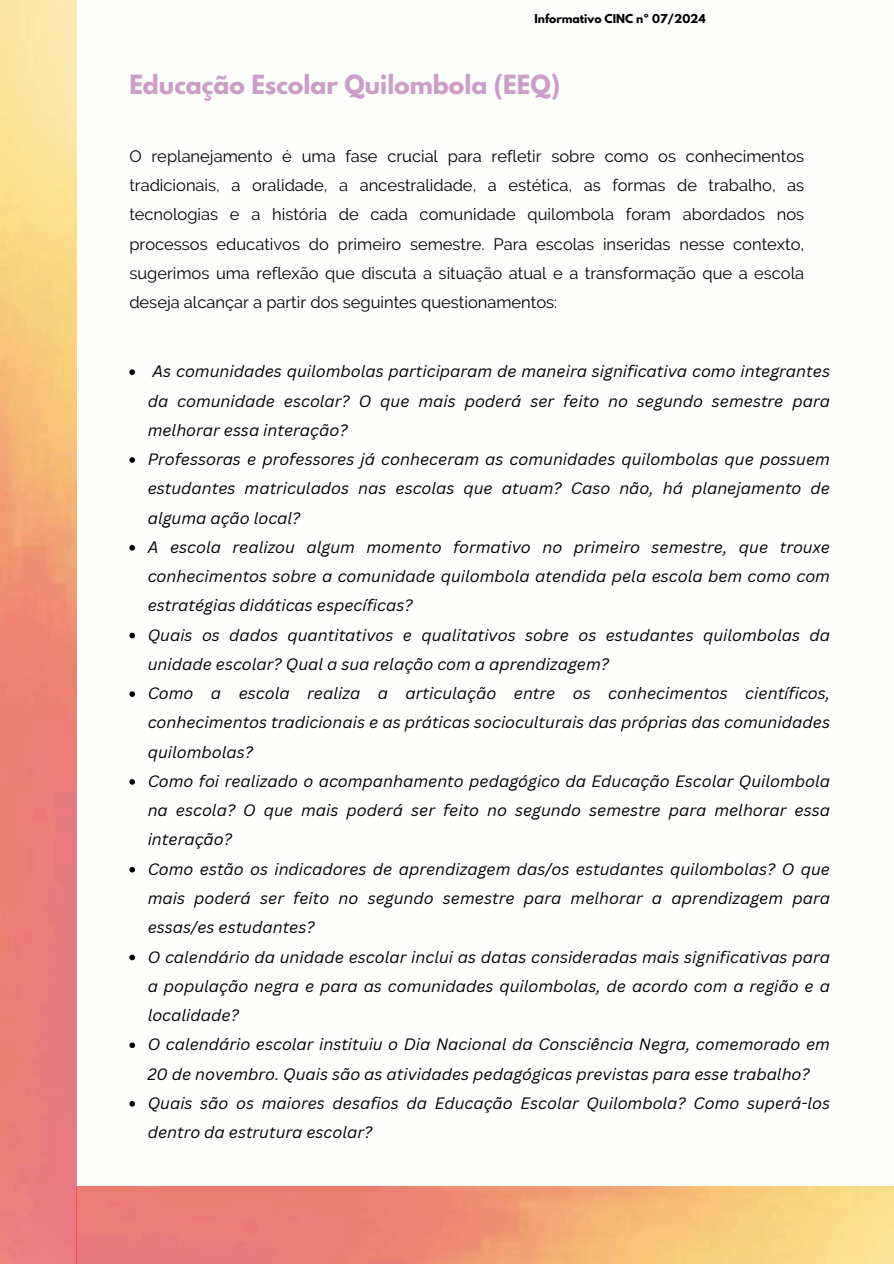
<style>
.page{position:relative;width:894px;height:1264px;background:#fff}
.page>*{position:absolute;margin:0;border:0;box-sizing:border-box;transform-origin:0 0}
.t1{font:700 23.4px "League Spartan";color:#cb9dc9}
.t2{font:16.5px/29.2px "Raleway";color:#000;text-align:justify}
.t3{font:italic 16.05px/29.2px "Canva Sans";color:#000}
.t4{font:700 10.95px "League Spartan";color:#000001}
</style>
<div class="page">
<svg style="left:129px;top:369px;width:6px;height:6px"></svg>
<svg style="left:129px;top:457px;width:6px;height:6px"></svg>
<svg style="left:129px;top:545px;width:6px;height:5px"></svg>
<svg style="left:129px;top:632px;width:6px;height:6px"></svg>
<svg style="left:129px;top:691px;width:6px;height:6px"></svg>
<svg style="left:129px;top:779px;width:6px;height:5px"></svg>
<svg style="left:129px;top:866px;width:6px;height:6px"></svg>
<svg style="left:129px;top:954px;width:6px;height:6px"></svg>
<svg style="left:129px;top:1042px;width:6px;height:6px"></svg>
<svg style="left:129px;top:1101px;width:6px;height:5px"></svg>
<img style="left:76px;top:1186px;width:817px;height:77px">
<p class="t4" style="left:534px;top:10px;width:173px">Informativo CINC nº 07/2024</p>
<h1 class="t1" style="left:129px;top:67px;width:432px">Educação Escolar Quilombola (EEQ)</h1>
<p class="t2" style="left:129px;top:141px;width:676px">O replanejamento é uma fase crucial para refletir sobre como os conhecimentos tradicionais, a oralidade, a ancestralidade, a estética, as formas de trabalho, as tecnologias e a história de cada comunidade quilombola foram abordados nos processos educativos do primeiro semestre. Para escolas inseridas nesse contexto, sugerimos uma reflexão que discuta a situação atual e a transformação que a escola deseja alcançar a partir dos seguintes questionamentos:</p>
<p class="t3" style="left:148px;top:357px;width:683px;text-indent:5px">As comunidades quilombolas participaram de maneira significativa como integrantes da comunidade escolar? O que mais poderá ser feito no segundo semestre para melhorar essa interação?<br>Professoras e professores já conheceram as comunidades quilombolas que possuem estudantes matriculados nas escolas que atuam? Caso não, há planejamento de alguma ação local?<br>A escola realizou algum momento formativo no primeiro semestre, que trouxe conhecimentos sobre a comunidade quilombola atendida pela escola bem como com estratégias didáticas específicas?<br>Quais os dados quantitativos e qualitativos sobre os estudantes quilombolas da unidade escolar? Qual a sua relação com a aprendizagem?<br>Como a escola realiza a articulação entre os conhecimentos científicos, conhecimentos tradicionais e as práticas socioculturais das próprias das comunidades quilombolas?<br>Como foi realizado o acompanhamento pedagógico da Educação Escolar Quilombola na escola? O que mais poderá ser feito no segundo semestre para melhorar essa interação?<br>Como estão os indicadores de aprendizagem das/os estudantes quilombolas? O que mais poderá ser feito no segundo semestre para melhorar a aprendizagem para essas/es estudantes?<br>O calendário da unidade escolar inclui as datas consideradas mais significativas para a população negra e para as comunidades quilombolas, de acordo com a região e a localidade?<br>O calendário escolar instituiu o Dia Nacional da Consciência Negra, comemorado em 20 de novembro. Quais são as atividades pedagógicas previstas para esse trabalho?<br>Quais são os maiores desafios da Educação Escolar Quilombola? Como superá-los dentro da estrutura escolar?</p>
</div>
